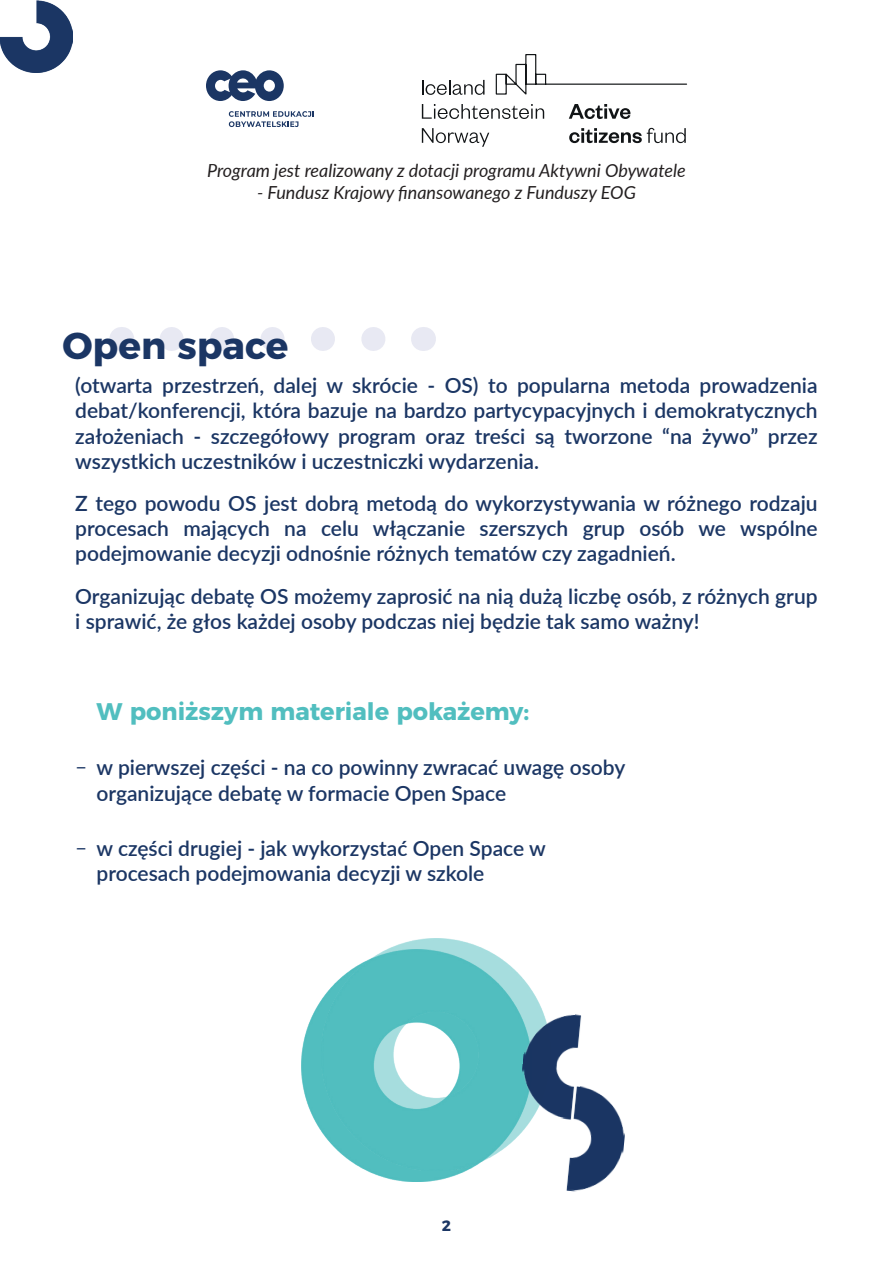
<style>
.page{position:relative;width:893px;height:1263px;background:#fff}
.page>*{position:absolute;margin:0;border:0;box-sizing:border-box;transform-origin:0 0}
.t1{font:700 37.5px "Montserrat";color:#1b3664}
.t2{font:700 24px "Montserrat";color:#51bebf}
.t3{font:600 21px/25.2px "Lato";color:#1b3664}
.t4{font:italic 18px "Lato";color:#231f20}
.t5{font:700 15px "Montserrat";color:#1b3664}
.s1{font-weight:400}
</style>
<div class="page">
<img style="left:0;top:0;width:72px;height:72px">
<svg style="left:172px;top:327px;width:213px;height:24px"></svg>
<svg style="left:121px;top:327px;width:1px;height:24px"></svg>
<svg style="left:423px;top:327px;width:1px;height:24px"></svg>
<svg style="left:206px;top:70px;width:78px;height:31px"></svg>
<svg style="left:229px;top:111px;width:85px;height:16px"></svg>
<svg style="left:495px;top:54px;width:192px;height:41px"></svg>
<svg style="left:422px;top:80px;width:62px;height:15px"></svg>
<svg style="left:422px;top:104px;width:122px;height:15px"></svg>
<svg style="left:422px;top:128px;width:67px;height:19px"></svg>
<svg style="left:569px;top:104px;width:61px;height:15px"></svg>
<svg style="left:569px;top:128px;width:117px;height:15px"></svg>
<img style="left:302px;top:999px;width:166px;height:182px">
<img style="left:322px;top:938px;width:220px;height:232px">
<img style="left:518px;top:1010px;width:64px;height:71px">
<img style="left:514px;top:1081px;width:111px;height:111px">
<p class="t4" style="left:207px;top:158px;width:480px">Program jest realizowany z dotacji programu Aktywni Obywatele</p>
<p class="t4" style="left:257px;top:180px;width:380px">- Fundusz Krajowy finansowanego z Funduszy EOG</p>
<h1 class="t1" style="left:63px;top:315px;width:227px">Open space</h1>
<p class="t3" style="left:75px;top:372px;width:744px;text-align:justify">(otwarta przestrzeń, dalej w skrócie - OS) to popularna metoda prowadzenia debat/konferencji, która bazuje na bardzo partycypacyjnych i demokratycznych założeniach - szczegółowy program oraz treści są tworzone “na żywo” przez wszystkich uczestników i uczestniczki wydarzenia.</p>
<p class="t3" style="left:75px;top:490px;width:744px;text-align:justify">Z tego powodu OS jest dobrą metodą do wykorzystywania w różnego rodzaju procesach mających na celu włączanie szerszych grup osób we wspólne podejmowanie decyzji odnośnie różnych tematów czy zagadnień.</p>
<p class="t3" style="left:75px;top:582px;width:744px">Organizując debatę OS możemy zaprosić na nią dużą liczbę osób, z różnych grup i sprawić, że głos każdej osoby podczas niej będzie tak samo ważny!</p>
<p class="t2" style="left:97px;top:692px;width:434px">W poniższym materiale pokażemy:</p>
<p class="t3" style="left:97px;top:754px;width:530px;text-indent:-21px"><span class="s1">҄</span> w pierwszej części - na co powinny zwracać uwagę osoby organizujące debatę w formacie Open Space</p>
<p class="t3" style="left:97px;top:834px;width:451px;text-indent:-21px"><span class="s1">҄</span> w części drugiej - jak wykorzystać Open Space w procesach podejmowania decyzji w szkole</p>
<p class="t5" style="left:442px;top:1213px;width:11px">2</p>
</div>
